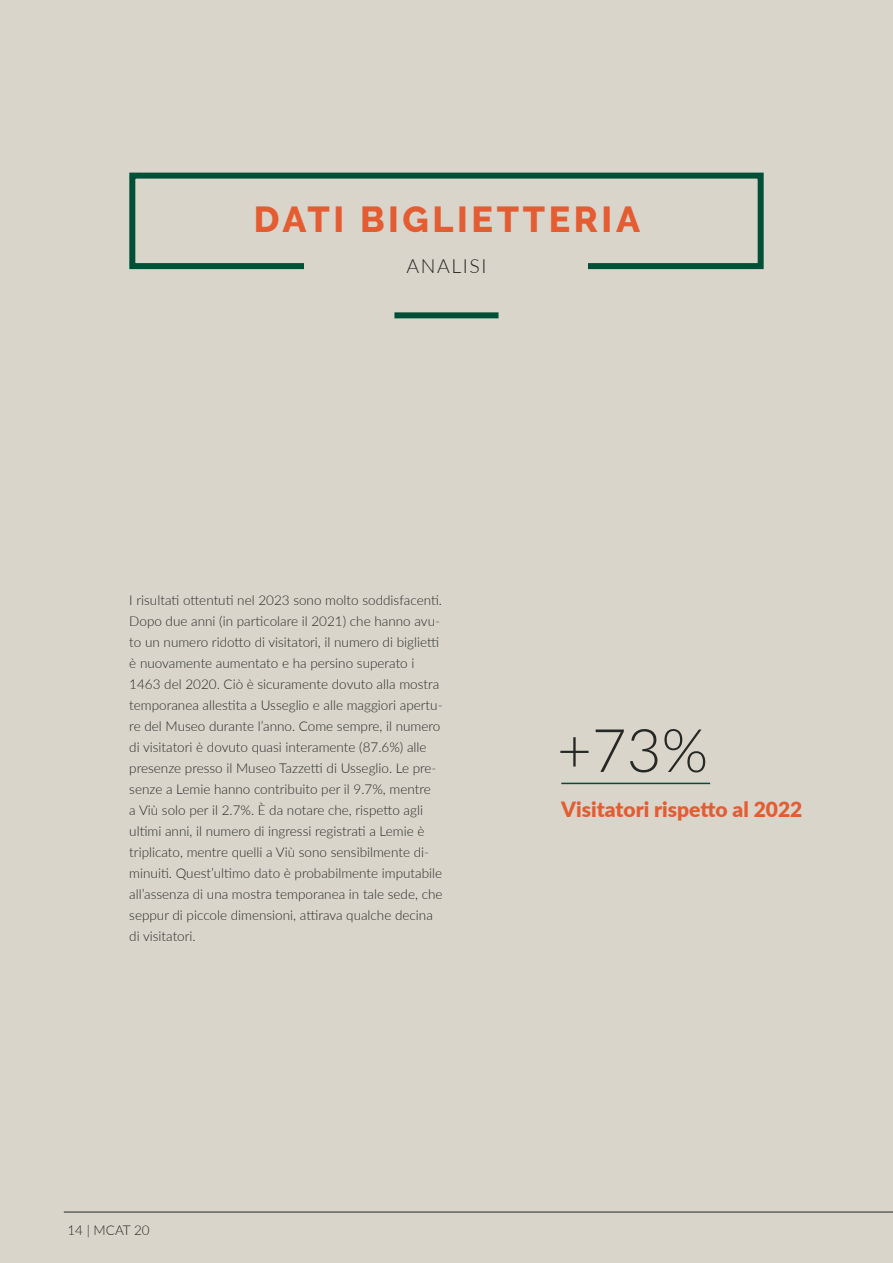
<style>
.page{position:relative;width:893px;height:1263px;background:#d9d5cb}
.page>*{position:absolute;margin:0;border:0;box-sizing:border-box;transform-origin:0 0}
.Callout_Numbers{font:300 60px "Lato";color:#262825}
.Header_-_Align_Center{font:800 36px "Raleway";letter-spacing:.1em;color:#e45c32}
.t1{font:900 21px "Lato";color:#e45c32}
.Subhead_-_Align_Center{font:300 19.5px "Lato";letter-spacing:.08em;color:#262825}
.Body_Text_-_Align_Left{font:300 13.5px/21px "Lato";color:#262825}
</style>
<div class="page">
<hr style="left:892px;top:3px;width:1px;height:1260px;background:#004f36">
<div style="left:394px;top:312px;width:104px;height:6px;background:#004f36"></div>
<div style="left:129px;top:173px;width:635px;height:96px;border:6px solid #004f36"></div>
<hr style="left:561px;top:783px;width:149px;height:1px;background:#004f36">
<hr style="left:64px;top:1212px;width:829px;height:1px;background:#262825">
<div style="left:305px;top:257px;width:283px;height:17px;background:#d9d5cb"></div>
<p class="Header_-_Align_Center" style="left:254px;top:199px;width:388px">DATI BIGLIETTERIA</p>
<p class="Subhead_-_Align_Center" style="left:406px;top:253px;width:82px">ANALISI</p>
<p class="Body_Text_-_Align_Left" style="left:129px;top:589px;width:315px">I risultati ottentuti nel 2023 sono molto soddisfacenti.<br>Dopo due anni (in particolare il 2021) che hanno avu&shy;to un numero ridotto di visitatori, il numero di biglietti è nuovamente aumentato e ha persino superato i 1463 del 2020. Ciò è sicuramente dovuto alla mostra temporanea allestita a Usseglio e alle maggiori apertu&shy;re del Museo durante l’anno. Come sempre, il numero di visitatori è dovuto quasi interamente (87.6%) alle presenze presso il Museo Tazzetti di Usseglio. Le pre&shy;senze a Lemie hanno contribuito per il 9.7%, mentre<br>a Viù solo per il 2.7%. È da notare che, rispetto agli ultimi anni, il numero di ingressi registrati a Lemie è triplicato, mentre quelli a Viù sono sensibilmente di&shy;minuiti. Quest’ultimo dato è probabilmente imputabile all’assenza di una mostra temporanea in tale sede, che seppur di piccole dimensioni, attirava qualche decina di visitatori.</p>
<p class="Body_Text_-_Align_Left" style="left:67px;top:1219px;width:84px">14 | MCAT 20</p>
<p class="Callout_Numbers" style="left:557px;top:709px;width:153px">+73%</p>
<p class="t1" style="left:561px;top:793px;width:243px">Visitatori rispetto al 2022</p>
</div>
